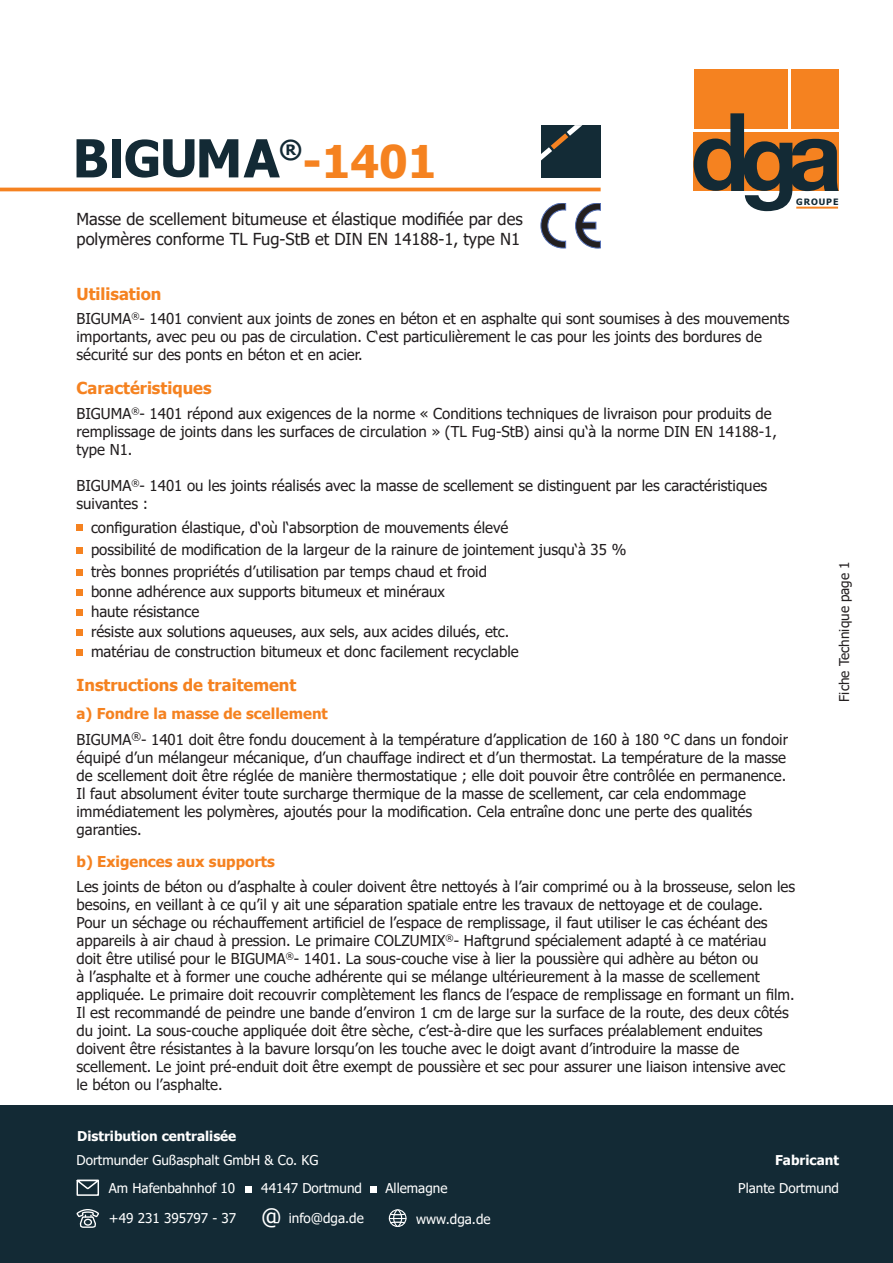
<style>
.page{position:relative;width:893px;height:1263px;background:#fff}
.page>*{position:absolute;margin:0;border:0;box-sizing:border-box;transform-origin:0 0}
.t1{font:700 45px "Tahoma";color:#f58220}
.t2{font:700 25.05px "Tahoma";color:#132a35}
.t3{font:16.5px/19.8px "Tahoma";color:#231f20}
.t4{font:700 16.5px "Tahoma";color:#f58220}
.t5{font:15px/18px "Tahoma";color:#231f20}
.t6{font:700 15px "Tahoma";color:#f58220}
.t7{font:13.5px/28.2px "Tahoma";color:#fff}
.t8{font:700 13.5px "Tahoma";color:#fff}
.t9{font:13.5px "Tahoma";color:#231f20}
.t10{font:700 8.85px "Tahoma";letter-spacing:.1em;color:#132a35}
.s1{font-weight:700;color:#f58220}
.s2{font-size:22.5px}
</style>
<div class="page">
<div style="left:694px;top:69px;width:93px;height:59px;background:#f58220"></div>
<div style="left:791px;top:69px;width:48px;height:59px;background:#f58220"></div>
<svg style="left:694px;top:113px;width:145px;height:98px"></svg>
<hr style="left:0;top:188px;width:601px;height:3px;background:#f58220">
<div style="left:541px;top:125px;width:60px;height:53px;background:#132b36"></div>
<svg style="left:541px;top:125px;width:41px;height:36px"></svg>
<svg style="left:77px;top:524px;width:6px;height:6px"></svg>
<div style="left:77px;top:547px;width:6px;height:7px;background:#f58220"></div>
<div style="left:77px;top:569px;width:6px;height:7px;background:#f58220"></div>
<div style="left:77px;top:589px;width:6px;height:7px;background:#f58220"></div>
<div style="left:77px;top:609px;width:6px;height:7px;background:#f58220"></div>
<div style="left:77px;top:629px;width:6px;height:7px;background:#f58220"></div>
<div style="left:77px;top:649px;width:6px;height:7px;background:#f58220"></div>
<svg style="left:575px;top:203px;width:26px;height:45px"></svg>
<svg style="left:541px;top:203px;width:25px;height:45px"></svg>
<div style="left:112px;top:139px;width:9px;height:38px;background:#132a35"></div>
<svg style="left:77px;top:139px;width:30px;height:38px"></svg>
<svg style="left:125px;top:139px;width:113px;height:39px"></svg>
<svg style="left:244px;top:139px;width:36px;height:38px"></svg>
<div style="left:0;top:1106px;width:893px;height:157px;background:#132a35"></div>
<svg style="left:77px;top:1180px;width:22px;height:16px"></svg>
<div style="left:245px;top:1186px;width:6px;height:7px;background:#fff"></div>
<svg style="left:77px;top:1209px;width:22px;height:19px"></svg>
<div style="left:371px;top:1186px;width:6px;height:7px;background:#fff"></div>
<div style="left:389px;top:1209px;width:17px;height:18px;border:1px solid #fff;border-radius:50%"></div>
<div style="left:393px;top:1209px;width:9px;height:18px;border:1px solid #fff;border-radius:50%"></div>
<svg style="left:389px;top:1212px;width:17px;height:12px"></svg>
<h2 class="t2" style="left:279px;top:133px;width:25px">®</h2>
<h1 class="t1" style="left:302px;top:130px;width:136px">-1401</h1>
<p class="t3" style="left:77px;top:210px;width:448px">Masse de scellement bitumeuse et élastique modifiée par des polymères conforme TL Fug-StB et DIN EN 14188-1, type N1</p>
<p class="t4" style="left:77px;top:283px;width:86px">Utilisation</p>
<p class="t5" style="left:77px;top:311px;width:714px">BIGUMA<sup>®</sup>- 1401 convient aux joints de zones en béton et en asphalte qui sont soumises à des mouvements importants, avec peu ou pas de circulation. C‘est particulièrement le cas pour les joints des bordures de sécurité sur des ponts en béton et en acier.</p>
<p class="t10" style="left:796px;top:196px;width:44px">GROUPE</p>
<p class="t4" style="left:77px;top:377px;width:137px">Caractéristiques</p>
<p class="t5" style="left:77px;top:405px;width:702px">BIGUMA<sup>®</sup>- 1401 répond aux exigences de la norme « Conditions techniques de livraison pour produits de remplissage de joints dans les surfaces de circulation » (TL Fug-StB) ainsi qu‘à la norme DIN EN 14188-1, type N1.</p>
<p class="t5" style="left:77px;top:477px;width:692px">BIGUMA<sup>®</sup>- 1401 ou les joints réalisés avec la masse de scellement se distinguent par les caractéristiques suivantes :</p>
<p class="t5" style="left:91px;top:517px;width:537px;line-height:22px">configuration élastique, d‘où l‘absorption de mouvements élevé<br>possibilité de modification de la largeur de la rainure de jointement jusqu‘à 35 % très bonnes propriétés d’utilisation par temps chaud et froid</p>
<p class="t5" style="left:91px;top:582px;width:429px;line-height:20px">bonne adhérence aux supports bitumeux et minéraux<br>haute résistance<br>résiste aux solutions aqueuses, aux sels, aux acides dilués, etc. matériau de construction bitumeux et donc facilement recyclable</p>
<p class="t4" style="left:77px;top:673px;width:221px">Instructions de traitement</p>
<p class="t5" style="left:77px;top:702px;width:713px;line-height:25.3px"><span class="s1">a) Fondre la masse de scellement<br></span>BIGUMA<sup>®</sup>- 1401 doit être fondu doucement à la température d’application de 160 à 180 °C dans un fondoir</p>
<p class="t5" style="left:77px;top:749px;width:711px">équipé d’un mélangeur mécanique, d’un chauffage indirect et d’un thermostat. La température de la masse de scellement doit être réglée de manière thermostatique ; elle doit pouvoir être contrôlée en permanence.<br>Il faut absolument éviter toute surcharge thermique de la masse de scellement, car cela endommage immédiatement les polymères, ajoutés pour la modification. Cela entraîne donc une perte des qualités garanties.</p>
<p class="t6" style="left:77px;top:851px;width:200px">b) Exigences aux supports</p>
<p class="t5" style="left:77px;top:878px;width:720px">Les joints de béton ou d’asphalte à couler doivent être nettoyés à l’air comprimé ou à la brosseuse, selon les besoins, en veillant à ce qu’il y ait une séparation spatiale entre les travaux de nettoyage et de coulage.<br>Pour un séchage ou réchauffement artificiel de l’espace de remplissage, il faut utiliser le cas échéant des appareils à air chaud à pression. Le primaire COLZUMIX<sup>®</sup>- Haftgrund spécialement adapté à ce matériau doit être utilisé pour le BIGUMA<sup>®</sup>- 1401. La sous-couche vise à lier la poussière qui adhère au béton ou<br>à l’asphalte et à former une couche adhérente qui se mélange ultérieurement à la masse de scellement appliquée. Le primaire doit recouvrir complètement les flancs de l’espace de remplissage en formant un film.<br>Il est recommandé de peindre une bande d’environ 1 cm de large sur la surface de la route, des deux côtés du joint. La sous-couche appliquée doit être sèche, c’est-à-dire que les surfaces préalablement enduites doivent être résistantes à la bavure lorsqu’on les touche avec le doigt avant d’introduire la masse de scellement. Le joint pré-enduit doit être exempt de poussière et sec pour assurer une liaison intensive avec le béton ou l’asphalte.</p>
<p class="t8" style="left:77px;top:1127px;width:161px">Distribution centralisée</p>
<p class="t9" style="left:835px;top:702px;width:142px;rotate:-90deg">Fiche Technique page 1</p>
<p class="t7" style="left:109px;top:1146px;width:211px;text-indent:-32px">Dortmunder Gußasphalt GmbH &amp; Co. KG<br>Am Hafenbahnhof 10</p>
<p class="t7" style="left:385px;top:1175px;width:63px">Allemagne</p>
<p class="t7" style="left:261px;top:1175px;width:102px">44147 Dortmund</p>
<p class="t7" style="left:109px;top:1205px;width:256px">+49 231 395797 - 37 <span class="s2">@</span> info@dga.de</p>
<p class="t7" style="left:416px;top:1205px;width:76px">www.dga.de</p>
<p class="t8" style="left:775px;top:1150px;width:65px">Fabricant</p>
<p class="t7" style="left:738px;top:1175px;width:102px">Plante Dortmund</p>
</div>
